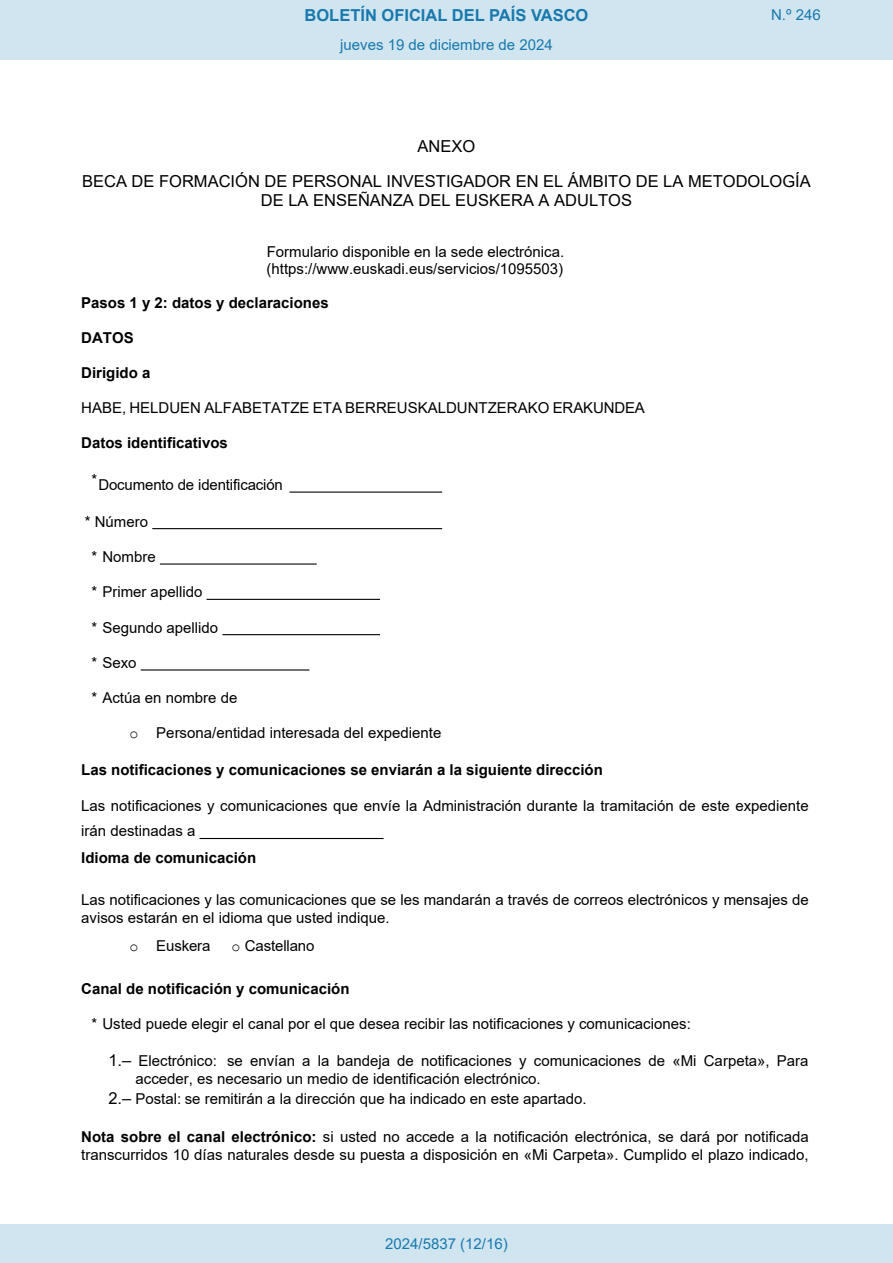
<style>
.page{position:relative;width:893px;height:1263px;background:#fff}
.page>*{position:absolute;margin:0;border:0;box-sizing:border-box;transform-origin:0 0}
.t1{font:16.5px/35.4px "Arial";color:#000;text-align:center}
.t2{font:700 16.5px "Arial";color:#1879ad}
.t3{font:15px/26.2px "Arial";color:#000}
.t4{font:700 15px "Arial";color:#000}
.Paginacion_Centro{font:15px "Arial";color:#1879ad}
.s1{font-family:"Courier New"}
.s2{font-weight:700}
.s3{font-size:16.5px}
</style>
<div class="page">
<hr style="left:289px;top:491px;width:153px;height:2px;background:#000">
<hr style="left:152px;top:528px;width:290px;height:1px;background:#000">
<hr style="left:160px;top:563px;width:157px;height:2px;background:#000">
<hr style="left:207px;top:599px;width:173px;height:1px;background:#000">
<hr style="left:222px;top:634px;width:158px;height:1px;background:#000">
<hr style="left:141px;top:669px;width:168px;height:1px;background:#000">
<hr style="left:200px;top:838px;width:184px;height:1px;background:#000">
<div style="left:0;top:0;width:893px;height:60px;background:#d0e5f0"></div>
<div style="left:0;top:1225px;width:893px;height:38px;background:#d0e5f0"></div>
<p class="t2" style="left:305px;top:3px;width:285px">BOLETÍN OFICIAL DEL PAÍS VASCO</p>
<p class="Paginacion_Centro" style="left:771px;top:5px;width:51px">N.º 246</p>
<p class="Paginacion_Centro" style="left:340px;top:35px;width:214px">jueves 19 de diciembre de 2024</p>
<p class="t1" style="left:82px;top:128px;width:730px">ANEXO<br>BECA DE FORMACIÓN DE PERSONAL INVESTIGADOR EN EL ÁMBITO DE LA METODOLOGÍA</p>
<p class="t1" style="left:261px;top:182px;width:373px">DE LA ENSEÑANZA DEL EUSKERA A ADULTOS</p>
<p class="t3" style="left:267px;top:243px;width:299px;line-height:17.2px">Formulario disponible en la sede electrónica. (https://www.euskadi.eus/servicios/1095503)</p>
<p class="t4" style="left:81px;top:293px;width:249px">Pasos 1 y 2: datos y declaraciones</p>
<p class="t4" style="left:81px;top:327px;width:54px">DATOS</p>
<p class="t4" style="left:81px;top:362px;width:71px">Dirigido a</p>
<p class="t3" style="left:81px;top:394px;width:565px">HABE, HELDUEN ALFABETATZE ETA BERREUSKALDUNTZERAKO ERAKUNDEA</p>
<p class="t4" style="left:81px;top:432px;width:148px">Datos identificativos</p>
<p class="t3" style="left:91px;top:471px;width:193px">*Documento de identificación</p>
<p class="t3" style="left:85px;top:508px;width:65px">* Número</p>
<p class="t3" style="left:91px;top:543px;width:66px">* Nombre</p>
<p class="t3" style="left:91px;top:579px;width:112px">* Primer apellido</p>
<p class="t3" style="left:91px;top:614px;width:128px">* Segundo apellido</p>
<p class="t3" style="left:91px;top:649px;width:47px">* Sexo</p>
<p class="t3" style="left:91px;top:685px;width:147px">* Actúa en nombre de</p>
<p class="t3" style="left:129px;top:720px;width:314px"><span class="s1">o</span> Persona/entidad interesada del expediente</p>
<p class="t4" style="left:81px;top:759px;width:523px">Las notificaciones y comunicaciones se enviarán a la siguiente dirección</p>
<p class="t3" style="left:81px;top:792px;width:729px">Las notificaciones y comunicaciones que envíe la Administración durante la tramitación de este expediente irán destinadas a<br><span class="s2">Idioma de comunicación</span></p>
<p class="t3" style="left:81px;top:891px;width:729px;line-height:17.9px">Las notificaciones y las comunicaciones que se les mandarán a través de correos electrónicos y mensajes de avisos estarán en el idioma que usted indique.</p>
<p class="t3" style="left:129px;top:932px;width:83px"><span class="s1">o</span> Euskera</p>
<p class="t3" style="left:232px;top:932px;width:84px"><span class="s1">o</span> Castellano</p>
<p class="t4" style="left:81px;top:978px;width:270px">Canal de notificación y comunicación</p>
<p class="t3" style="left:91px;top:1010px;width:601px">* Usted puede elegir el canal por el que desea recibir las notificaciones y comunicaciones:</p>
<p class="t3" style="left:109px;top:1047px;width:701px"><span class="s3">1.–</span> Electrónico: se envían a la bandeja de notificaciones y comunicaciones de «Mi Carpeta», Para</p>
<p class="t3" style="left:136px;top:1065px;width:407px">acceder, es necesario un medio de identificación electrónico.</p>
<p class="t3" style="left:109px;top:1085px;width:480px"><span class="s3">2.–</span> Postal: se remitirán a la dirección que ha indicado en este apartado.</p>
<p class="t3" style="left:81px;top:1128px;width:729px;line-height:17.9px"><span class="s2">Nota sobre el canal electrónico:</span> si usted no accede a la notificación electrónica, se dará por notificada transcurridos 10 días naturales desde su puesta a disposición en «Mi Carpeta». Cumplido el plazo indicado,</p>
<p class="Paginacion_Centro" style="left:385px;top:1234px;width:124px">2024/5837 (12/16)</p>
</div>
